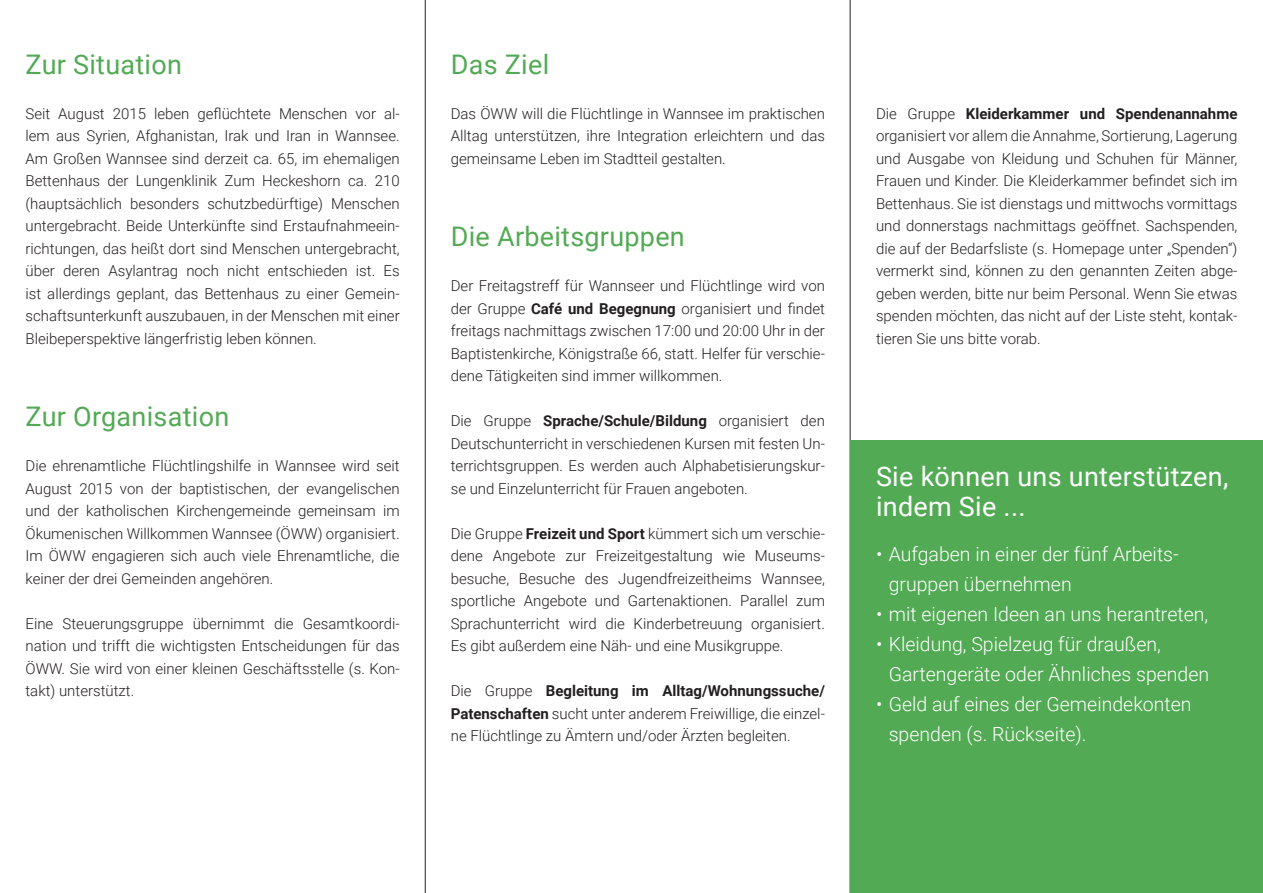
<style>
.page{position:relative;width:1263px;height:893px;background:#fff}
.page>*{position:absolute;margin:0;border:0;box-sizing:border-box;transform-origin:0 0}
.t1{font:27px "Roboto";letter-spacing:.01em;color:#52aa54}
.t2{font:27px/30px "Roboto";letter-spacing:.01em;color:#fff}
.t3{font:300 19.5px/30px "Roboto";color:#fff}
.Copy{font:300 15px/22.5px "Roboto";color:#231f20;text-align:justify}
.s1{font-weight:700}
</style>
<div class="page">
<hr style="left:850px;top:0;width:1px;height:893px;background:#231f20">
<hr style="left:425px;top:0;width:1px;height:893px;background:#231f20">
<div style="left:850px;top:440px;width:413px;height:453px;background:#52aa54"></div>
<h2 class="t1" style="left:26px;top:45px;width:158px">Zur Situation</h2>
<p class="Copy" style="left:26px;top:101px;width:376px">Seit August 2015 leben geflüchtete Menschen vor al&shy;lem aus Syrien, Afghanistan, Irak und Iran in Wannsee.<br>Am Großen Wannsee sind derzeit ca. 65, im ehemaligen Bettenhaus der Lungenklinik Zum Heckeshorn ca. 210 (hauptsächlich besonders schutzbedürftige) Menschen untergebracht. Beide Unterkünfte sind Erstaufnahmeein&shy;richtungen, das heißt dort sind Menschen untergebracht, über deren Asylantrag noch nicht entschieden ist. Es ist allerdings geplant, das Bettenhaus zu einer Gemein&shy;schaftsunterkunft auszubauen, in der Menschen mit einer Bleibeperspektive längerfristig leben können.</p>
<h2 class="t1" style="left:26px;top:398px;width:205px">Zur Organisation</h2>
<p class="Copy" style="left:26px;top:454px;width:376px">Die ehrenamtliche Flüchtlingshilfe in Wannsee wird seit August 2015 von der baptistischen, der evangelischen und der katholischen Kirchengemeinde gemeinsam im Ökumenischen Willkommen Wannsee (ÖWW) organisiert.<br>Im ÖWW engagieren sich auch viele Ehrenamtliche, die keiner der drei Gemeinden angehören.</p>
<p class="Copy" style="left:26px;top:611px;width:376px">Eine Steuerungsgruppe übernimmt die Gesamtkoordi&shy;nation und trifft die wichtigsten Entscheidungen für das ÖWW. Sie wird von einer kleinen Geschäftsstelle (s. Kon&shy;takt) unterstützt.</p>
<h2 class="t1" style="left:451px;top:45px;width:100px">Das Ziel</h2>
<p class="Copy" style="left:451px;top:101px;width:376px">Das ÖWW will die Flüchtlinge in Wannsee im praktischen Alltag unterstützen, ihre Integration erleichtern und das gemeinsame Leben im Stadtteil gestalten.</p>
<h2 class="t1" style="left:451px;top:218px;width:236px">Die Arbeitsgruppen</h2>
<p class="Copy" style="left:451px;top:274px;width:376px">Der Freitagstreff für Wannseer und Flüchtlinge wird von der Gruppe <span class="s1">Café und Begegnung</span> organisiert und findet freitags nachmittags zwischen 17:00 und 20:00 Uhr in der Baptistenkirche, Königstraße 66, statt. Helfer für verschie&shy;dene Tätigkeiten sind immer willkommen.</p>
<p class="Copy" style="left:451px;top:409px;width:376px">Die Gruppe <span class="s1">Sprache/Schule/Bildung</span> organisiert den Deutschunterricht in verschiedenen Kursen mit festen Un&shy;terrichtsgruppen. Es werden auch Alphabetisierungskur&shy;se und Einzelunterricht für Frauen angeboten.</p>
<p class="Copy" style="left:451px;top:521px;width:376px">Die Gruppe <span class="s1">Freizeit und Sport</span> kümmert sich um verschie&shy;dene Angebote zur Freizeitgestaltung wie Museums&shy;besuche, Besuche des Jugendfreizeitheims Wannsee, sportliche Angebote und Gartenaktionen. Parallel zum Sprachunterricht wird die Kinderbetreuung organisiert.<br>Es gibt außerdem eine Näh- und eine Musikgruppe.</p>
<p class="Copy" style="left:451px;top:679px;width:376px">Die Gruppe <span class="s1">Begleitung im Alltag/Wohnungssuche/ Patenschaften</span> sucht unter anderem Freiwillige, die einzel&shy;ne Flüchtlinge zu Ämtern und/oder Ärzten begleiten.</p>
<p class="Copy" style="left:876px;top:101px;width:363px">Die Gruppe <span class="s1">Kleiderkammer und Spendenannahme </span>organisiert vor allem die Annahme, Sortierung, Lagerung und Ausgabe von Kleidung und Schuhen für Männer, Frauen und Kinder. Die Kleiderkammer befindet sich im Bettenhaus. Sie ist dienstags und mittwochs vormittags und donnerstags nachmittags geöffnet. Sachspenden, die auf der Bedarfsliste (s. Homepage unter „Spenden“) vermerkt sind, können zu den genannten Zeiten abge&shy;geben werden, bitte nur beim Personal. Wenn Sie etwas spenden möchten, das nicht auf der Liste steht, kontak&shy;tieren Sie uns bitte vorab.</p>
<h2 class="t2" style="left:876px;top:460px;width:354px">Sie können uns unterstützen, indem Sie ...</h2>
<p class="t3" style="left:889px;top:538px;width:290px;text-indent:-13px">• Aufgaben in einer der fünf Arbeits&shy;gruppen übernehmen</p>
<p class="t3" style="left:876px;top:598px;width:334px">• mit eigenen Ideen an uns herantreten,</p>
<p class="t3" style="left:889px;top:628px;width:322px;text-indent:-13px">• Kleidung, Spielzeug für draußen,<br>Gartengeräte oder Ähnliches spenden</p>
<p class="t3" style="left:889px;top:688px;width:304px;text-indent:-13px">• Geld auf eines der Gemeindekonten spenden (s. Rückseite).</p>
</div>
